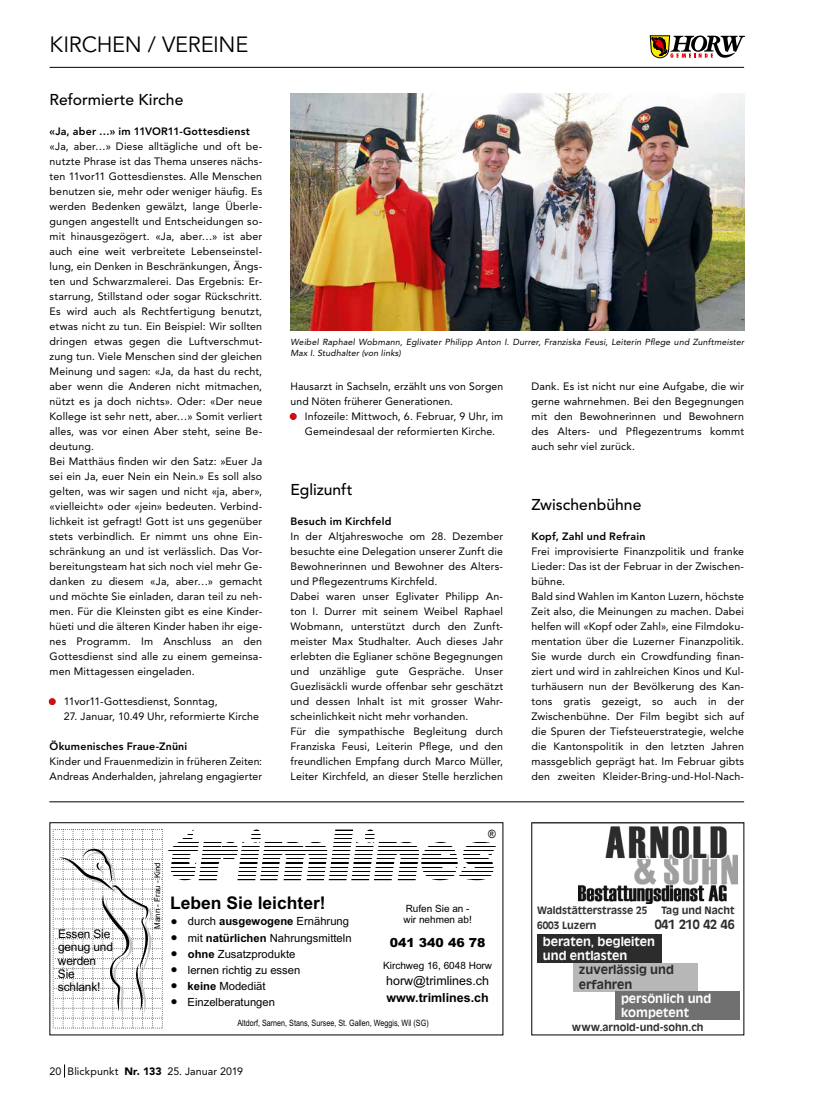
<style>
.page{position:relative;width:815px;height:1099px;background:#fff}
.page>*{position:absolute;margin:0;border:0;box-sizing:border-box;transform-origin:0 0}
.t1{font:21.88px "Avenir";letter-spacing:-.01em;color:#000}
.t2{font:700 17.5px "Arial";color:#000}
.t3{font:500 15.62px "Avenir";letter-spacing:.005em;color:#000}
.t4{font:12.5px "Arial";color:#000}
.t5{font:700 12.5px "Arial";color:#000}
.t6{font:900 12.5px "Arial";color:#000}
.t7{font:700 12.5px "Antique Olive";color:#2c2c2c}
.t8{font:700 11.88px/14.2px "Antique Olive";color:#fff}
.t9{font:11.88px/13.2px "Arial";letter-spacing:-.015em;color:#000}
.t10{font:700 11.88px/14.2px "Antique Olive";color:#2c2c2c}
.t11{font:11.5px "Arial";color:#000;scale:.91 1}
.t12{font:11.25px/16.1px "Arial";color:#000}
.t13{font:10.62px/15px "Avenir";letter-spacing:.015em;color:#000}
.t14{font:800 10.62px "Avenir";letter-spacing:.02em;color:#000}
.t15{font:700 10px "Antique Olive";color:#313130}
.t16{font:10px/11.1px "Arial";color:#000}
.t17{font:italic 8.75px/11.2px "Avenir";letter-spacing:.02em;color:#000}
.t18{font:8.75px "Arial Narrow";color:#000}
.t19{font:8px "Arial";color:#000}
.s1{font-weight:800;color:#cd1013}
.s2{font-weight:700}
.s3{font-weight:900}
</style>
<div class="page">
<svg style="left:650px;top:35px;width:94px;height:23px"></svg>
<hr style="left:50px;top:67px;width:694px;height:1px;background:#000">
<svg style="left:64px;top:1064px;width:1px;height:13px"></svg>
<div style="left:49px;top:698px;width:7px;height:7px;border:3px solid #cd1013;border-radius:50%"></div>
<hr style="left:49px;top:801px;width:695px;height:1px;background:#000">
<div style="left:50px;top:822px;width:453px;height:213px;border:1px solid #000"></div>
<svg style="left:573px;top:885px;width:167px;height:135px"></svg>
<img style="left:579px;top:826px;width:159px;height:77px">
<div style="left:537px;top:934px;width:125px;height:29px;background:#2c2c2c"></div>
<div style="left:574px;top:963px;width:124px;height:28px;background:#b7b7b7"></div>
<div style="left:616px;top:991px;width:124px;height:28px;background:#707070"></div>
<div style="left:290px;top:413px;width:7px;height:7px;border:3px solid #cd1013;border-radius:50%"></div>
<img style="left:291px;top:94px;width:453px;height:236px">
<svg style="left:53px;top:829px;width:443px;height:199px"></svg>
<h1 class="t1" style="left:50px;top:32px;width:200px">KIRCHEN / VEREINE</h1>
<h3 class="t3" style="left:50px;top:91px;width:135px">Reformierte Kirche</h3>
<p class="t14" style="left:50px;top:125px;width:202px">«Ja, aber …» im 11VOR11-Gottesdienst</p>
<p class="t13" style="left:50px;top:139px;width:214px">«Ja, aber…» Diese alltägliche und oft be&shy;nutzte Phrase ist das Thema unseres nächs&shy;ten 11vor11 Gottesdienstes. Alle Menschen benutzen sie, mehr oder weniger häufig. Es werden Bedenken gewälzt, lange Überle&shy;gungen angestellt und Entscheidungen so&shy;mit hinausgezögert. «Ja, aber…» ist aber auch eine weit verbreitete Lebenseinstel&shy;lung, ein Denken in Beschränkungen, Ängs&shy;ten und Schwarzmalerei. Das Ergebnis: Er&shy;starrung, Stillstand oder sogar Rückschritt.<br>Es wird auch als Rechtfertigung benutzt, etwas nicht zu tun. Ein Beispiel: Wir sollten dringen etwas gegen die Luftverschmut&shy;zung tun. Viele Menschen sind der gleichen Meinung und sagen: «Ja, da hast du recht, aber wenn die Anderen nicht mitmachen, nützt es ja doch nichts». Oder: «Der neue Kollege ist sehr nett, aber…» Somit verliert alles, was vor einen Aber steht, seine Be&shy;deutung.<br>Bei Matthäus finden wir den Satz: »Euer Ja sei ein Ja, euer Nein ein Nein.» Es soll also gelten, was wir sagen und nicht «ja, aber», «vielleicht» oder «jein» bedeuten. Verbind&shy;lichkeit ist gefragt! Gott ist uns gegenüber stets verbindlich. Er nimmt uns ohne Ein&shy;schränkung an und ist verlässlich. Das Vor&shy;bereitungsteam hat sich noch viel mehr Ge&shy;danken zu diesem «Ja, aber…» gemacht und möchte Sie einladen, daran teil zu neh&shy;men. Für die Kleinsten gibt es eine Kinder&shy;hüeti und die älteren Kinder haben ihr eige&shy;nes Programm. Im Anschluss an den Gottesdienst sind alle zu einem gemeinsa&shy;men Mittagessen eingeladen.</p>
<p class="t13" style="left:50px;top:694px;width:170px"><span class="s1">•</span> 11vor11-Gottesdienst, Sonntag,</p>
<p class="t13" style="left:64px;top:709px;width:197px">27. Januar, 10.49 Uhr, reformierte Kirche</p>
<p class="t14" style="left:50px;top:740px;width:139px">Ökumenisches Fraue-Znüni</p>
<p class="t13" style="left:50px;top:754px;width:214px">Kinder und Frauenmedizin in früheren Zeiten:<br>Andreas Anderhalden, jahrelang engagierter</p>
<p class="t17" style="left:291px;top:336px;width:455px">Weibel Raphael Wobmann, Eglivater Philipp Anton I. Durrer, Franziska Feusi, Leiterin Pflege und Zunftmeister<br>Max I. Studhalter (von links)</p>
<p class="t13" style="left:291px;top:379px;width:214px">Hausarzt in Sachseln, erzählt uns von Sorgen und Nöten früherer Generationen.</p>
<p class="t13" style="left:291px;top:409px;width:214px;text-align:center"><span class="s1">•</span> Infozeile: Mittwoch, 6. Februar, 9 Uhr, im<br>Gemeindesaal der reformierten Kirche.</p>
<h3 class="t3" style="left:291px;top:481px;width:64px">Eglizunft</h3>
<p class="t14" style="left:291px;top:515px;width:102px">Besuch im Kirchfeld</p>
<p class="t13" style="left:291px;top:529px;width:214px">In der Altjahreswoche om 28. Dezember besuchte eine Delegation unserer Zunft die Bewohnerinnen und Bewohner des Alters&shy;und Pflegezentrums Kirchfeld.<br>Dabei waren unser Eglivater Philipp An&shy;ton I. Durrer mit seinem Weibel Raphael Wobmann, unterstützt durch den Zunft&shy;meister Max Studhalter. Auch dieses Jahr erlebten die Eglianer schöne Begegnungen und unzählige gute Gespräche. Unser Guezlisäckli wurde offenbar sehr geschätzt und dessen Inhalt ist mit grosser Wahr&shy;scheinlichkeit nicht mehr vorhanden.<br>Für die sympathische Begleitung durch Franziska Feusi, Leiterin Pflege, und den freundlichen Empfang durch Marco Müller, Leiter Kirchfeld, an dieser Stelle herzlichen</p>
<p class="t11" style="left:488px;top:826px;width:10px">®</p>
<p class="t13" style="left:531px;top:379px;width:214px;text-align:justify">Dank. Es ist nicht nur eine Aufgabe, die wir gerne wahrnehmen. Bei den Begegnungen mit den Bewohnerinnen und Bewohnern des Alters- und Pflegezentrums kommt auch sehr viel zurück.</p>
<h3 class="t3" style="left:531px;top:496px;width:111px">Zwischenbühne</h3>
<p class="t14" style="left:531px;top:530px;width:116px">Kopf, Zahl und Refrain</p>
<p class="t13" style="left:531px;top:544px;width:214px">Frei improvisierte Finanzpolitik und franke Lieder: Das ist der Februar in der Zwischen&shy;bühne.<br>Bald sind Wahlen im Kanton Luzern, höchste Zeit also, die Meinungen zu machen. Dabei helfen will «Kopf oder Zahl», eine Filmdoku&shy;mentation über die Luzerner Finanzpolitik.<br>Sie wurde durch ein Crowdfunding finan&shy;ziert und wird in zahlreichen Kinos und Kul&shy;turhäusern nun der Bevölkerung des Kan&shy;tons gratis gezeigt, so auch in der Zwischenbühne. Der Film begibt sich auf die Spuren der Tiefsteuerstrategie, welche die Kantonspolitik in den letzten Jahren massgeblich geprägt hat. Im Februar gibts den zweiten Kleider-Bring-und-Hol-Nach-</p>
<p class="t9" style="left:58px;top:928px;width:56px">Essen Sie genug und werden<br>Sie schlank!</p>
<p class="t19" style="left:152px;top:928px;width:68px;rotate:-90deg">Mann - Frau - Kind</p>
<h2 class="t2" style="left:170px;top:891px;width:157px">Leben Sie leichter!</h2>
<p class="t12" style="left:188px;top:914px;width:165px">durch <span class="s2">ausgewogene</span> Ernährung mit <span class="s2">natürlichen</span> Nahrungsmitteln <span class="s2">ohne</span> Zusatzprodukte<br>lernen richtig zu essen</p>
<p class="t12" style="left:188px;top:978px;width:89px"><span class="s2">keine</span> Modediät<br>Einzelberatungen</p>
<p class="t16" style="left:403px;top:903px;width:70px">Rufen Sie an - wir nehmen ab!</p>
<p class="t16" style="left:383px;top:960px;width:110px">Kirchweg 16, 6048 Horw</p>
<p class="t4" style="left:386px;top:972px;width:104px">horw@trimlines.ch</p>
<p class="t5" style="left:386px;top:989px;width:104px">www.trimlines.ch</p>
<p class="t6" style="left:390px;top:934px;width:97px">041 340 46 78</p>
<p class="t18" style="left:237px;top:1017px;width:193px">Altdorf, Sarnen, Stans, Sursee, St. Gallen, Weggis, Wil (SG)</p>
<p class="t13" style="left:50px;top:1063px;width:195px">20 Blickpunkt <span class="s3">Nr. 133</span> 25. Januar 2019</p>
<p class="t15" style="left:537px;top:906px;width:112px">Waldstätterstrasse 25</p>
<p class="t15" style="left:661px;top:906px;width:75px">Tag und Nacht</p>
<p class="t15" style="left:537px;top:921px;width:61px">6003 Luzern</p>
<p class="t7" style="left:655px;top:919px;width:81px">041 210 42 46</p>
<p class="t8" style="left:543px;top:934px;width:114px">beraten, begleiten und entlasten</p>
<p class="t10" style="left:579px;top:963px;width:97px">zuverlässig und erfahren</p>
<p class="t8" style="left:621px;top:991px;width:92px">persönlich und kompetent</p>
<p class="t15" style="left:572px;top:1023px;width:133px">www.arnold-und-sohn.ch</p>
</div>
